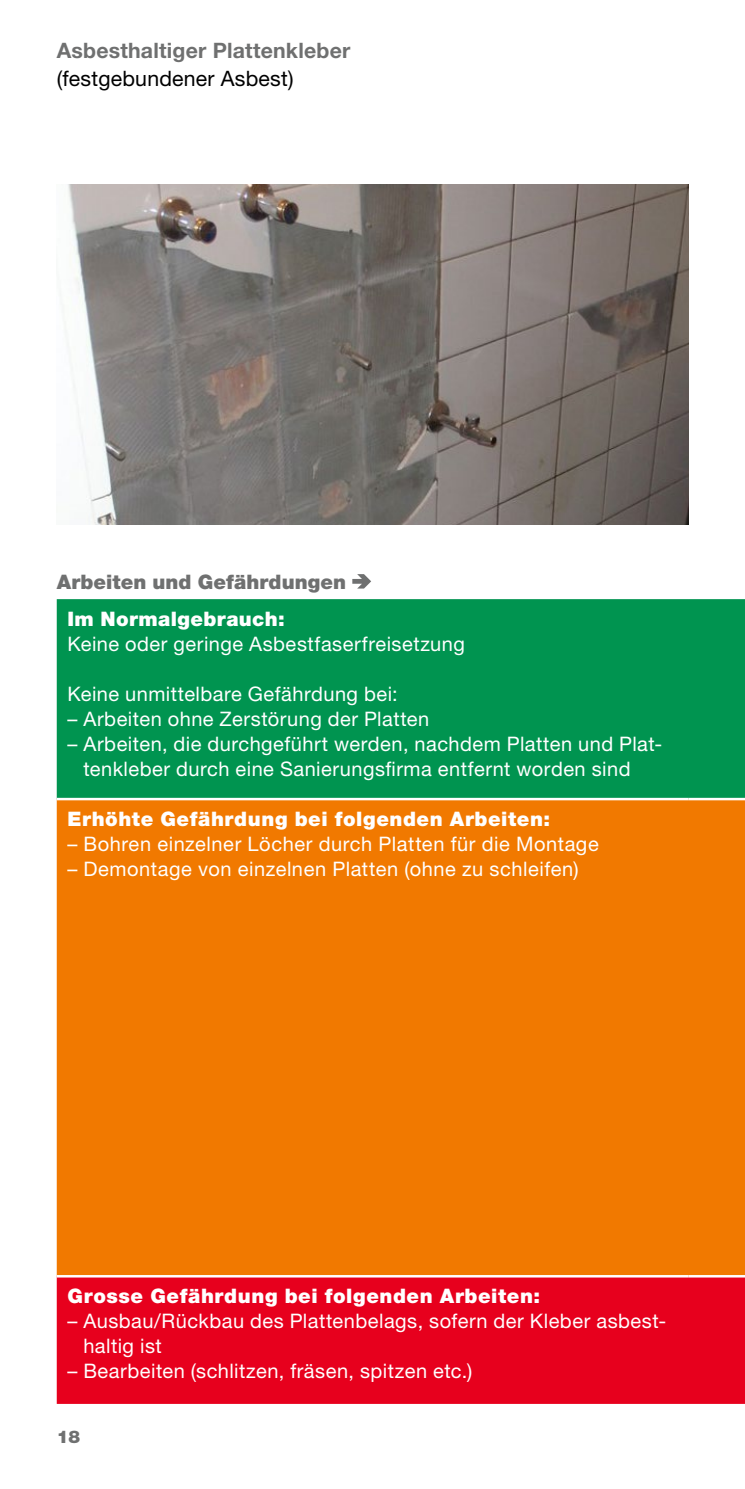
<style>
.page{position:relative;width:745px;height:1489px;background:#fff}
.page>*{position:absolute;margin:0;border:0;box-sizing:border-box;transform-origin:0 0}
.t1{font:700 21.25px "Helvetica Neue LT Std";letter-spacing:.01em;color:#6f7070}
.t2{font:21.25px "Helvetica Neue LT Std";letter-spacing:.01em;color:#000}
.t3{font:20px/25px "Helvetica Neue LT Std";letter-spacing:.025em;color:#fff}
.t4{font:900 20px "Helvetica Neue LT Std";letter-spacing:.03em;color:#fff}
.t5{font:900 20px "Helvetica Neue LT Std";letter-spacing:.005em;color:#6f7070}
.t6{font:900 17.5px "Helvetica Neue LT Std";color:#6f7070}
</style>
<div class="page">
<img style="left:67px;top:184px;width:621px;height:340px">
<svg style="left:352px;top:574px;width:19px;height:14px"></svg>
<div style="left:57px;top:599px;width:687px;height:198px;background:#009450"></div>
<div style="left:57px;top:800px;width:687px;height:474px;background:#f17900"></div>
<div style="left:57px;top:1277px;width:687px;height:126px;background:#e7001d"></div>
<p class="t1" style="left:57px;top:37px;width:295px">Asbesthaltiger Plattenkleber</p>
<p class="t2" style="left:57px;top:66px;width:238px">(festgebundener Asbest)</p>
<p class="t5" style="left:57px;top:569px;width:291px">Arbeiten und Gefährdungen</p>
<p class="t4" style="left:67px;top:607px;width:219px">Im Normalgebrauch:</p>
<p class="t3" style="left:67px;top:631px;width:399px">Keine oder geringe Asbestfaserfreisetzung</p>
<p class="t3" style="left:67px;top:681px;width:332px">Keine unmittelbare Gefährdung bei:</p>
<p class="t3" style="left:67px;top:706px;width:363px">– Arbeiten ohne Zerstörung der Platten</p>
<p class="t3" style="left:83px;top:731px;width:580px;text-indent:-16px">– Arbeiten, die durchgeführt werden, nachdem Platten und Plat&shy;tenkleber durch eine Sanierungsfirma entfernt worden sind</p>
<p class="t4" style="left:67px;top:807px;width:484px">Erhöhte Gefährdung bei folgenden Arbeiten:</p>
<p class="t3" style="left:67px;top:831px;width:532px">– Bohren einzelner Löcher durch Platten für die Montage</p>
<p class="t3" style="left:67px;top:856px;width:512px">– Demontage von einzelnen Platten (ohne zu schleifen)</p>
<p class="t4" style="left:67px;top:1284px;width:474px">Grosse Gefährdung bei folgenden Arbeiten:</p>
<p class="t3" style="left:83px;top:1308px;width:584px;text-indent:-16px">– Ausbau/Rückbau des Plattenbelags, sofern der Kleber asbest&shy;haltig ist</p>
<p class="t3" style="left:67px;top:1358px;width:406px">– Bearbeiten (schlitzen, fräsen, spitzen etc.)</p>
<p class="t6" style="left:57px;top:1426px;width:25px">18</p>
</div>
